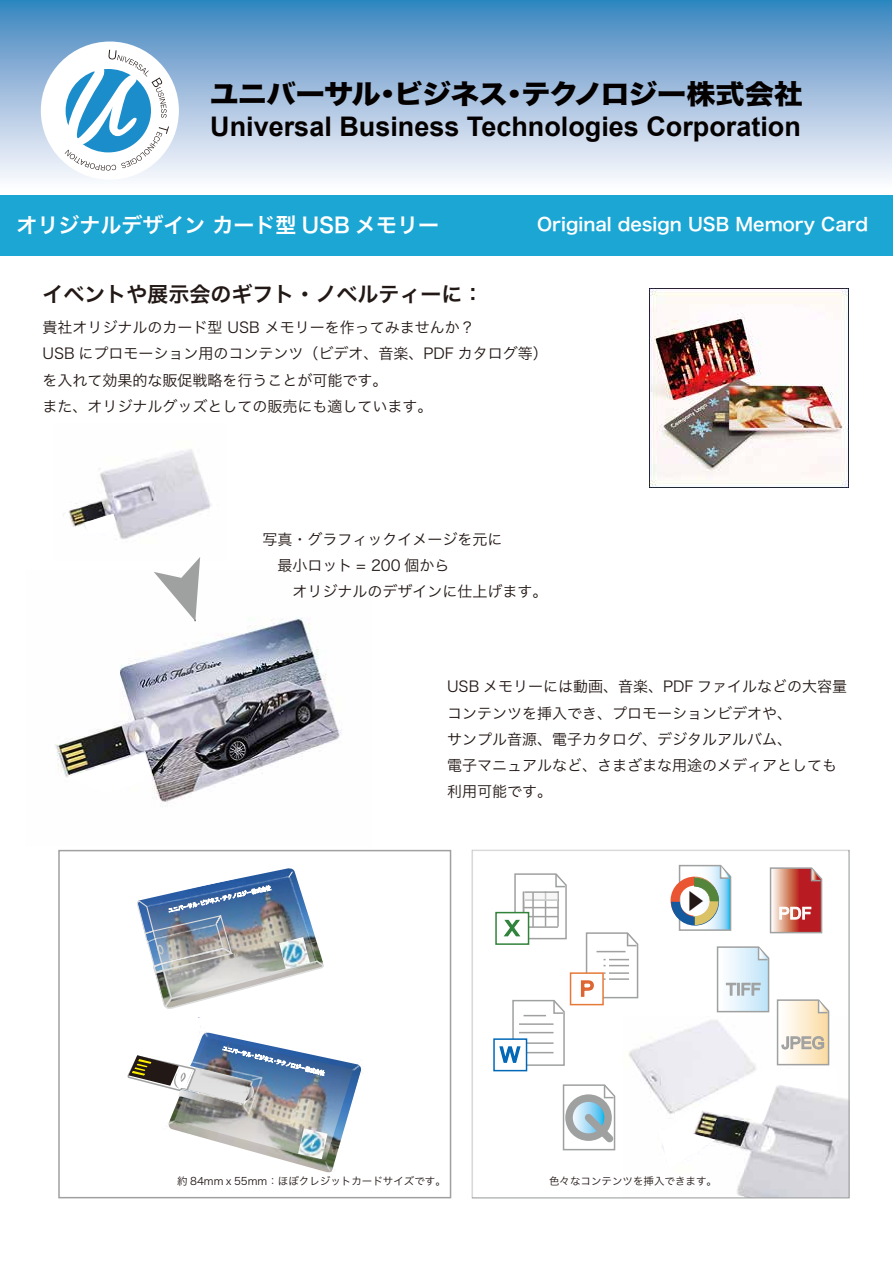
<style>
.page{position:relative;width:893px;height:1263px;background:#fff}
.page>*{position:absolute;margin:0;border:0;box-sizing:border-box;transform-origin:0 0}
.t1{font:700 27px "Arial";color:#040000}
.t2{font:27px "Hira Kaku Std N W8";letter-spacing:-.025em;color:#040000;scale:1.08 1}
.t3{font:21px "Hira Kaku Pro W6";color:#221815}
.t4{font:21px "Hira Kaku Pro W6";color:#fff}
.t5{font:21px "Arial";color:#dd6531}
.t6{font:21px "Arial";color:#0068b7}
.t7{font:21px "Arial";color:#23823e}
.t8{font:21px "Koz Go Pro";color:#221815}
.t9{font:18px "Hira Kaku Pro W6";color:#fff}
.t10{font:16.5px "Arial";color:#9fa0a0}
.t11{font:16.5px "Arial";color:#fff}
.t12{font:15px/26.2px "Hira Kaku Pro W3";color:#221815}
.t13{font:10.5px "Hira Kaku Pro W3";color:#221815}
</style>
<div class="page">
<div style="left:495px;top:912px;width:34px;height:33px;background:#fff;border:2px solid #32833a"></div>
<img style="left:55px;top:617px;width:287px;height:186px">
<img style="left:63px;top:449px;width:148px;height:109px">
<img style="left:628px;top:1040px;width:219px;height:155px">
<img style="left:650px;top:289px;width:198px;height:199px">
<svg style="left:154px;top:557px;width:46px;height:64px"></svg>
<div style="left:0;top:195px;width:893px;height:60px;background:#1ba6d4"></div>
<div style="left:58px;top:850px;width:393px;height:348px;border:2px solid #9fa0a0"></div>
<div style="left:570px;top:972px;width:34px;height:33px;background:#fff;border:2px solid #e67938"></div>
<svg style="left:580px;top:932px;width:59px;height:67px"></svg>
<div style="left:493px;top:1038px;width:34px;height:33px;background:#fff;border:2px solid #0068b7"></div>
<svg style="left:498px;top:999px;width:67px;height:70px"></svg>
<svg style="left:502px;top:873px;width:65px;height:67px"></svg>
<svg style="left:562px;top:1084px;width:54px;height:67px"></svg>
<div style="left:472px;top:850px;width:378px;height:348px;border:2px solid #9fa0a0"></div>
<svg style="left:670px;top:864px;width:62px;height:67px"></svg>
<svg style="left:769px;top:867px;width:54px;height:67px"></svg>
<img style="left:127px;top:868px;width:234px;height:305px">
<img style="left:298px;top:1128px;width:30px;height:31px">
<div style="left:0;top:0;width:891px;height:192px;background:linear-gradient(to bottom,#3c84be,#fffdff)"></div>
<div style="left:41px;top:42px;width:138px;height:138px;background:#fff;border-radius:50%"></div>
<svg style="left:65px;top:50px;width:104px;height:121px"></svg>
<svg style="left:660px;top:946px;width:178px;height:223px"></svg>
<svg style="left:68px;top:753px;width:82px;height:41px"></svg>
<svg style="left:84px;top:514px;width:32px;height:20px"></svg>
<h1 class="t2" style="left:210px;top:78px;width:551px">ユニバーサル・ビジネス・テクノロジー株式会社</h1>
<h1 class="t1" style="left:210px;top:108px;width:592px">Universal Business Technologies Corporation</h1>
<h2 class="t4" style="left:16px;top:206px;width:424px">オリジナルデザイン カード型 USB メモリー</h2>
<p class="t9" style="left:537px;top:208px;width:333px">Original design USB Memory Card</p>
<h2 class="t3" style="left:43px;top:275px;width:442px">イベントや展示会のギフト・ノベルティーに：</h2>
<p class="t12" style="left:43px;top:313px;width:507px">貴社オリジナルのカード型 USB メモリーを作ってみませんか？<br>USB にプロモーション用のコンテンツ（ビデオ、音楽、PDF カタログ等）を入れて効果的な販促戦略を行うことが可能です。<br>また、オリジナルグッズとしての販売にも適しています。</p>
<p class="t12" style="left:262px;top:525px;width:286px">写真・グラフィックイメージを元に<br>　最小ロット = 200 個から<br>　　オリジナルのデザインに仕上げます。</p>
<p class="t12" style="left:447px;top:672px;width:402px">USB メモリーには動画、音楽、PDF ファイルなどの大容量コンテンツを挿入でき、プロモーションビデオや、<br>サンプル音源、電子カタログ、デジタルアルバム、<br>電子マニュアルなど、さまざまな用途のメディアとしても利用可能です。</p>
<p class="t13" style="left:177px;top:1172px;width:270px">約 84mmｘ55mm：ほぼクレジットカードサイズです。</p>
<h2 class="t7" style="left:505px;top:914px;width:16px">X</h2>
<h2 class="t6" style="left:500px;top:1041px;width:21px">W</h2>
<h2 class="t5" style="left:580px;top:975px;width:16px">P</h2>
<h2 class="t8" style="left:684px;top:887px;width:22px">▶</h2>
<p class="t11" style="left:778px;top:902px;width:34px">PDF</p>
<p class="t10" style="left:726px;top:978px;width:36px">TIFF</p>
<p class="t10" style="left:781px;top:1032px;width:45px">JPEG</p>
<p class="t13" style="left:549px;top:1172px;width:169px">色々なコンテンツを挿入できます。</p>
</div>
